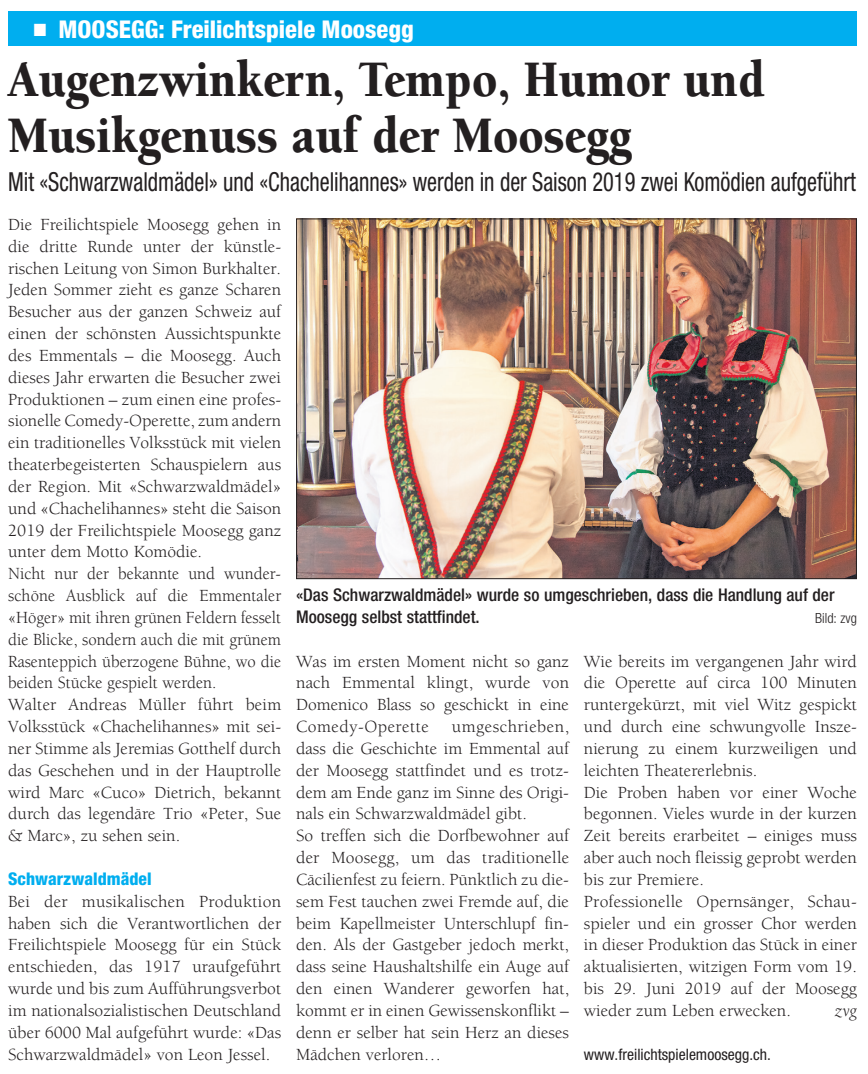
<style>
.page{position:relative;width:868px;height:1074px;background:#fff}
.page>*{position:absolute;margin:0;border:0;box-sizing:border-box;transform-origin:0 0}
.t1{font:900 52.5px/56px "Berkeley";color:#231f20;scale:.9 1}
.t2{font:condensed 26.25px "Helvetica Neue";color:#231f20;scale:.85 1}
.t3{font:800 condensed 24.5px "Helvetica Neue";color:#fff}
.Grundschrift{font:17.5px/21.9px "Berkeley";color:#231f20;text-align:justify}
.Grundschrift-2{font:17.5px/21.9px "Berkeley";color:#231f20;text-align:justify;scale:.95 1}
.Bildlegende{font:500 condensed 17.5px/21.9px "Helvetica Neue";color:#231f20}
.Untertitel{font:800 condensed 17.5px "Helvetica Neue";color:#00aeef}
.Grundschrift-3{font:italic 17.5px "Berkeley";color:#231f20}
.Helv_Cond{font:condensed 15.75px "Helvetica Neue";color:#231f20}
.Bildlegende-2{font:300 condensed 14px "Helvetica Neue";color:#231f20}
.s1{font-family:"Mathematical Pi Six";font-weight:400;font-stretch:normal;font-size:17.5px}
</style>
<div class="page">
<div style="left:8px;top:12px;width:848px;height:34px;background:#00aeef"></div>
<img style="left:298px;top:220px;width:556px;height:357px">
<p class="t3" style="left:33px;top:14px;width:382px"><span class="s1">j</span> MOOSEGG: Freilichtspiele Moosegg</p>
<p class="t1" style="left:8px;top:52px;width:842px">Augenzwinkern, Tempo, Humor und<br>Musikgenuss auf der Moosegg</p>
<p class="t2" style="left:8px;top:167px;width:998px">Mit «Schwarzwaldmädel» und «Chachelihannes» werden in der Saison 2019 zwei Komödien aufgeführt</p>
<p class="Grundschrift" style="left:8px;top:214px;width:274px">Die Freilichtspiele Moosegg gehen in die dritte Runde unter der künstle&shy;rischen Leitung von Simon Burkhalter.<br>Jeden Sommer zieht es ganze Scharen Besucher aus der ganzen Schweiz auf einen der schönsten Aussichtspunkte des Emmentals – die Moosegg. Auch dieses Jahr erwarten die Besucher zwei Produktionen – zum einen eine profes&shy;sionelle Comedy-Operette, zum andern ein traditionelles Volksstück mit vielen theaterbegeisterten Schauspielern aus der Region. Mit «Schwarzwaldmädel» und «Chachelihannes» steht die Saison 2019 der Freilichtspiele Moosegg ganz unter dem Motto Komödie.</p>
<p class="Grundschrift-2" style="left:8px;top:563px;width:289px">Nicht nur der bekannte und wunder&shy;schöne Ausblick auf die Emmentaler «Höger» mit ihren grünen Feldern fesselt die Blicke, sondern auch die mit grünem Rasenteppich überzogene Bühne, wo die beiden Stücke gespielt werden.</p>
<p class="Grundschrift" style="left:8px;top:694px;width:274px">Walter Andreas Müller führt beim Volksstück «Chachelihannes» mit sei&shy;ner Stimme als Jeremias Gotthelf durch das Geschehen und in der Hauptrolle wird Marc «Cuco» Dietrich, bekannt durch das legendäre Trio «Peter, Sue &amp; Marc», zu sehen sein.</p>
<p class="Untertitel" style="left:8px;top:868px;width:145px">Schwarzwaldmädel</p>
<p class="Grundschrift" style="left:8px;top:890px;width:275px">Bei der musikalischen Produktion haben sich die Verantwortlichen der Freilichtspiele Moosegg für ein Stück entschieden, das 1917 uraufgeführt wurde und bis zum Aufführungsverbot im nationalsozialistischen Deutschland über 6000 Mal aufgeführt wurde: «Das Schwarzwaldmädel» von Leon Jessel.</p>
<p class="Bildlegende" style="left:296px;top:583px;width:540px">«Das Schwarzwaldmädel» wurde so umgeschrieben, dass die Handlung auf der<br>Moosegg selbst stattfindet.</p>
<p class="Bildlegende-2" style="left:815px;top:610px;width:43px">Bild: zvg</p>
<p class="Grundschrift" style="left:296px;top:650px;width:274px">Was im ersten Moment nicht so ganz nach Emmental klingt, wurde von Domenico Blass so geschickt in eine Comedy-Operette</p>
<p class="Grundschrift" style="left:296px;top:716px;width:275px;text-indent:156px">umgeschrieben, dass die Geschichte im Emmental auf der Moosegg stattfindet und es trotz&shy;dem am Ende ganz im Sinne des Origi&shy;nals ein Schwarzwaldmädel gibt.</p>
<p class="Grundschrift" style="left:296px;top:825px;width:275px">So treffen sich die Dorfbewohner auf der Moosegg, um das traditionelle Cäcilienfest zu feiern. Pünktlich zu die&shy;sem Fest tauchen zwei Fremde auf, die beim Kapellmeister Unterschlupf fin&shy;den. Als der Gastgeber jedoch merkt, dass seine Haushaltshilfe ein Auge auf den einen Wanderer geworfen hat, kommt er in einen Gewissenskonflikt – denn er selber hat sein Herz an dieses Mädchen verloren…</p>
<p class="Grundschrift" style="left:584px;top:650px;width:274px">Wie bereits im vergangenen Jahr wird die Operette auf circa 100 Minuten runtergekürzt, mit viel Witz gespickt und durch eine schwungvolle Insze&shy;nierung zu einem kurzweiligen und leichten Theatererlebnis.</p>
<p class="Grundschrift" style="left:584px;top:781px;width:274px">Die Proben haben vor einer Woche begonnen. Vieles wurde in der kurzen Zeit bereits erarbeitet – einiges muss aber auch noch fleissig geprobt werden bis zur Premiere.</p>
<p class="Grundschrift" style="left:584px;top:890px;width:274px">Professionelle Opernsänger, Schau&shy;spieler und ein grosser Chor werden in dieser Produktion das Stück in einer aktualisierten, witzigen Form vom 19. bis 29. Juni 2019 auf der Moosegg wieder zum Leben erwecken.</p>
<p class="Grundschrift-3" style="left:834px;top:1001px;width:24px">zvg</p>
<p class="Helv_Cond" style="left:584px;top:1045px;width:188px">www.freilichtspielemoosegg.ch.</p>
</div>
